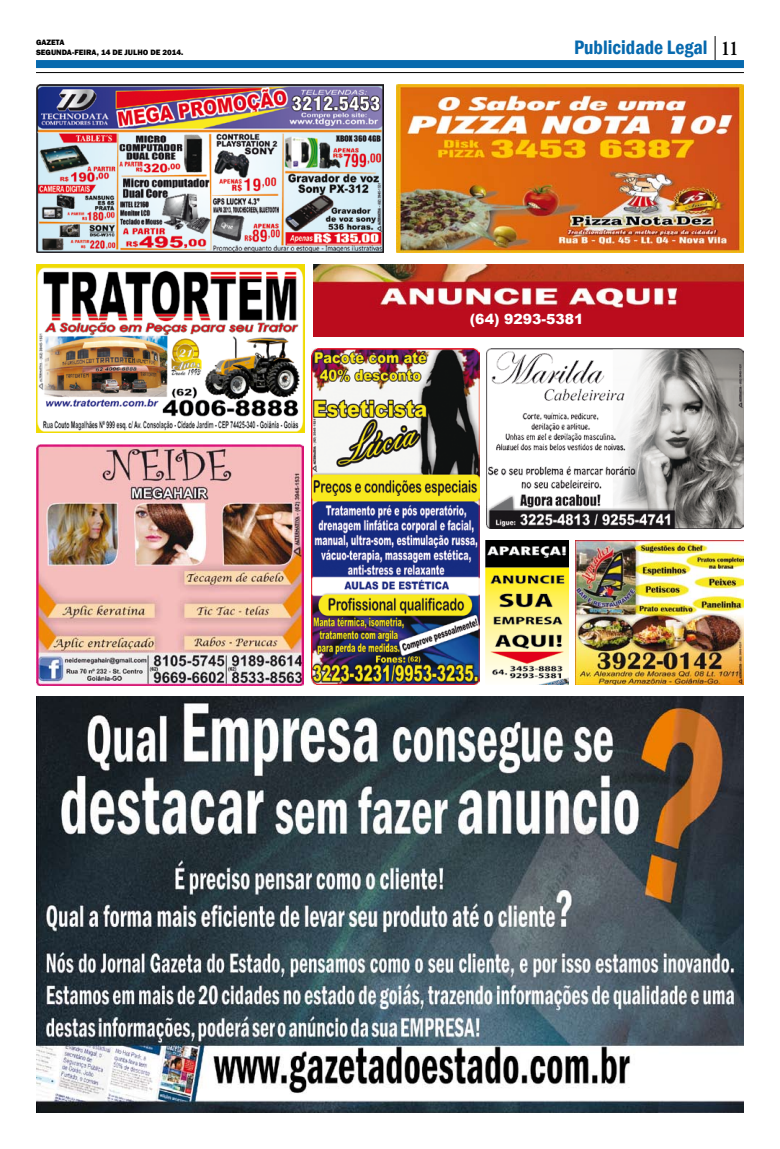
<style>
.page{position:relative;width:780px;height:1149px;background:#fff}
.page>*{position:absolute;margin:0;border:0;box-sizing:border-box;transform-origin:0 0}
.t1{font:600 condensed 20px "Franklin Gothic";color:#0769ae}
.t2{font:900 14px "Arial";color:#fff}
.t3{font:800 8px/10px "Franklin Gothic";color:#000}
.s1{font-family:"Adobe Garamond Pro";font-weight:700;font-stretch:normal;font-size:20.8px;color:#000}
</style>
<div class="page">
<img style="left:36px;top:696px;width:707px;height:416px">
<svg style="left:714px;top:36px;width:1px;height:24px"></svg>
<div style="left:36px;top:60px;width:708px;height:8px;background:#0769ae"></div>
<hr style="left:36px;top:72px;width:708px;height:1px;background:#000">
<img style="left:313px;top:264px;width:431px;height:72px">
<img style="left:396px;top:84px;width:348px;height:168px">
<img style="left:485px;top:540px;width:83px;height:144px">
<img style="left:311px;top:348px;width:168px;height:336px">
<img style="left:36px;top:84px;width:348px;height:168px">
<img style="left:36px;top:264px;width:268px;height:168px">
<img style="left:576px;top:540px;width:168px;height:144px">
<img style="left:36px;top:444px;width:268px;height:241px">
<img style="left:486px;top:348px;width:258px;height:180px">
<p class="t3" style="left:36px;top:37px;width:149px">GAZETA<br>SEGUNDA-FEIRA, 14 DE JULHO DE 2014.</p>
<h1 class="t1" style="left:574px;top:34px;width:165px">Publicidade Legal <span class="s1">11</span></h1>
<h2 class="t2" style="left:470px;top:309px;width:115px">(64) 9293-5381</h2>
</div>
